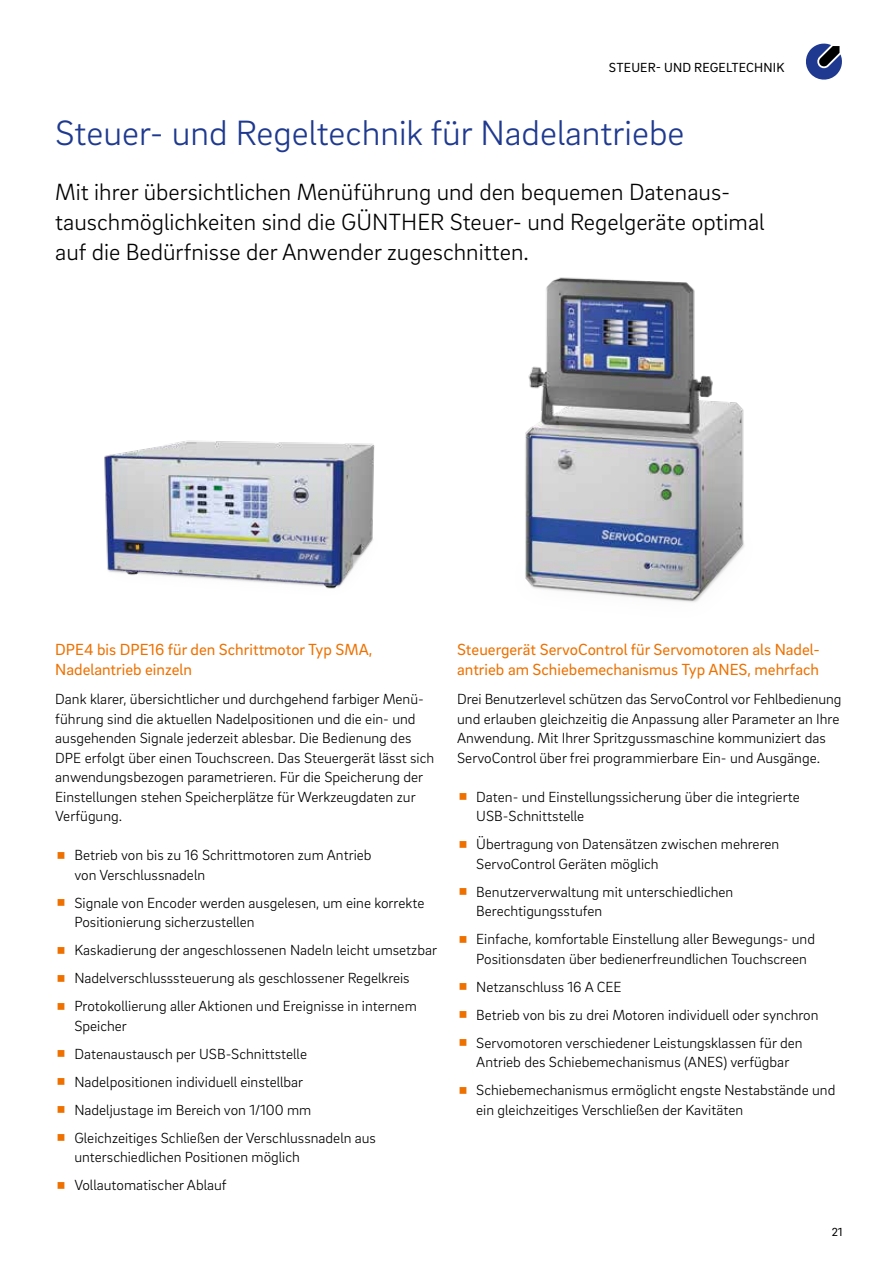
<style>
.page{position:relative;width:893px;height:1263px;background:#fff}
.page>*{position:absolute;margin:0;border:0;box-sizing:border-box;transform-origin:0 0}
.t1{font:300 36px "Brix Sans";color:#1e398f}
.t2{font:300 24px/30px "Brix Sans";color:#000}
.t3{font:16.5px/19.5px "Brix Sans";color:#ee7100}
.t4{font:300 15px/19.5px "Brix Sans";color:#000}
.t5{font:13.5px "Brix Sans";letter-spacing:.015em;color:#000}
.t6{font:12px "Brix Sans";color:#000}
</style>
<div class="page">
<svg style="left:806px;top:43px;width:36px;height:37px"></svg>
<img style="left:104px;top:440px;width:271px;height:149px">
<img style="left:525px;top:277px;width:219px;height:325px">
<p class="t5" style="left:609px;top:59px;width:177px">STEUER- UND REGELTECHNIK</p>
<h1 class="t1" style="left:55px;top:110px;width:631px">Steuer- und Regeltechnik für Nadelantriebe</h1>
<h2 class="t2" style="left:55px;top:176px;width:711px">Mit ihrer übersichtlichen Menüführung und den bequemen Datenaus&shy;tauschmöglichkeiten sind die GÜNTHER Steuer- und Regelgeräte optimal auf die Bedürfnisse der Anwender zugeschnitten.</h2>
<p class="t3" style="left:55px;top:639px;width:319px">DPE4 bis DPE16 für den Schrittmotor Typ SMA,<br>Nadelantrieb einzeln</p>
<p class="t4" style="left:55px;top:689px;width:380px">Dank klarer, übersichtlicher und durchgehend farbiger Menü&shy;führung sind die aktuellen Nadelpositionen und die ein- und ausgehenden Signale jederzeit ablesbar. Die Bedienung des DPE erfolgt über einen Touchscreen. Das Steuergerät lässt sich anwendungsbezogen parametrieren. Für die Speicherung der Einstellungen stehen Speicherplätze für Werkzeugdaten zur Verfügung.</p>
<p class="t4" style="left:74px;top:845px;width:299px">Betrieb von bis zu 16 Schrittmotoren zum Antrieb von Verschlussnadeln</p>
<p class="t4" style="left:74px;top:892px;width:351px">Signale von Encoder werden ausgelesen, um eine korrekte<br>Positionierung sicherzustellen</p>
<p class="t4" style="left:74px;top:935px;width:364px;line-height:28px">Kaskadierung der angeschlossenen Nadeln leicht umsetzbar<br>Nadelverschlusssteuerung als geschlossener Regelkreis<br>Protokollierung aller Aktionen und Ereignisse in internem</p>
<p class="t4" style="left:74px;top:1011px;width:303px;line-height:28px">Speicher<br>Datenaustausch per USB-Schnittstelle Nadelpositionen individuell einstellbar Nadeljustage im Bereich von 1/100 mm Gleichzeitiges Schließen der Verschlussnadeln aus</p>
<p class="t4" style="left:74px;top:1142px;width:227px;line-height:28px">unterschiedlichen Positionen möglich<br>Vollautomatischer Ablauf</p>
<p class="t3" style="left:457px;top:639px;width:363px">Steuergerät ServoControl für Servomotoren als Nadel&shy;antrieb am Schiebemechanismus Typ ANES, mehrfach</p>
<p class="t4" style="left:457px;top:689px;width:386px">Drei Benutzerlevel schützen das ServoControl vor Fehlbedienung und erlauben gleichzeitig die Anpassung aller Parameter an Ihre Anwendung. Mit Ihrer Spritzgussmaschine kommuniziert das ServoControl über frei programmierbare Ein- und Ausgänge.</p>
<p class="t4" style="left:476px;top:786px;width:325px">Daten- und Einstellungssicherung über die integrierte<br>USB-Schnittstelle</p>
<p class="t4" style="left:476px;top:834px;width:304px">Übertragung von Datensätzen zwischen mehreren<br>ServoControl Geräten möglich</p>
<p class="t4" style="left:476px;top:881px;width:259px">Benutzerverwaltung mit unterschiedlichen<br>Berechtigungsstufen</p>
<p class="t4" style="left:476px;top:929px;width:340px">Einfache, komfortable Einstellung aller Bewegungs- und<br>Positionsdaten über bedienerfreundlichen Touchscreen</p>
<p class="t4" style="left:476px;top:972px;width:344px;line-height:28px">Netzanschluss 16 A CEE<br>Betrieb von bis zu drei Motoren individuell oder synchron<br>Servomotoren verschiedener Leistungsklassen für den</p>
<p class="t4" style="left:476px;top:1047px;width:361px;line-height:28px">Antrieb des Schiebemechanismus (ANES) verfügbar<br>Schiebemechanismus ermöglicht engste Nestabstände und</p>
<p class="t4" style="left:476px;top:1099px;width:268px">ein gleichzeitiges Verschließen der Kavitäten</p>
<p class="t6" style="left:832px;top:1225px;width:12px">21</p>
</div>
